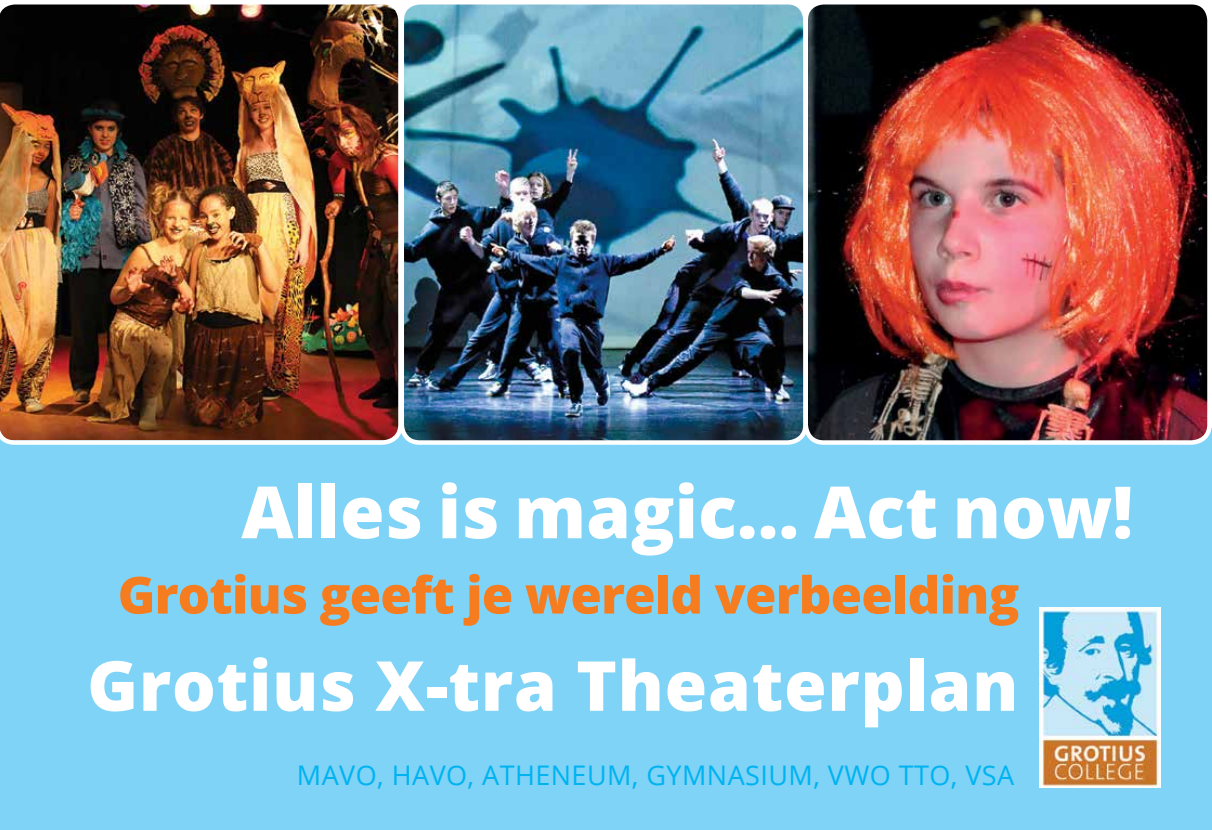
<style>
.page{position:relative;width:1212px;height:830px;background:#fff}
.page>*{position:absolute;margin:0;border:0;box-sizing:border-box;transform-origin:0 0}
.t1{font:800 72px "Open Sans";color:#fff}
.t2{font:800 69px "Open Sans";letter-spacing:.01em;color:#fff}
.t3{font:800 51px "Open Sans";letter-spacing:-.015em;color:#f57d20}
.t4{font:27px "Open Sans";letter-spacing:.015em;color:#00b3f0}
</style>
<div class="page">
<div style="left:0;top:428px;width:1212px;height:401px;background:#7ed3f7"></div>
<img style="left:404px;top:5px;width:803px;height:437px">
<div style="left:399px;top:0;width:409px;height:444px;border:4px solid #fff;border-radius:18px"></div>
<img style="left:1039px;top:607px;width:122px;height:179px">
<div style="left:803px;top:0;width:409px;height:444px;border:4px solid #fff;border-radius:18px"></div>
<img style="left:0;top:4px;width:403px;height:440px">
<h1 class="t1" style="left:241px;top:457px;width:893px">Alles is magic... Act now!</h1>
<h3 class="t3" style="left:118px;top:556px;width:903px">Grotius geeft je wereld verbeelding</h3>
<h2 class="t2" style="left:87px;top:633px;width:933px">Grotius X-tra Theaterplan</h2>
<p class="t4" style="left:297px;top:756px;width:719px">MAVO, HAVO, ATHENEUM, GYMNASIUM, VWO TTO, VSA</p>
</div>
